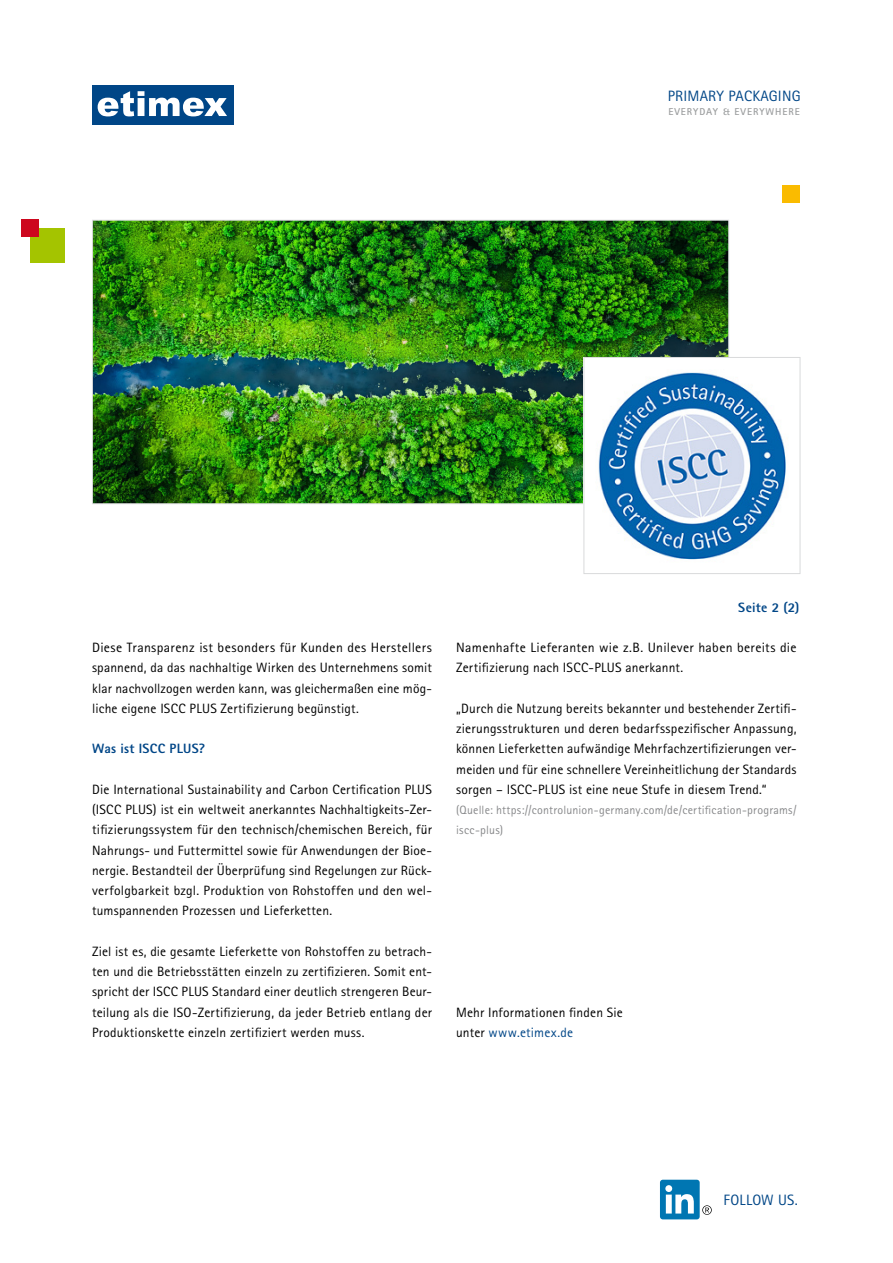
<style>
.page{position:relative;width:893px;height:1263px;background:#fff}
.page>*{position:absolute;margin:0;border:0;box-sizing:border-box;transform-origin:0 0}
.t1{font:15px "Rotis Sans Serif Std";letter-spacing:.01em;color:#004687}
.t2{font:13.5px/20.2px "Rotis Sans Serif Std";letter-spacing:.015em;color:#000;text-align:justify}
.t3{font:800 13.5px "Rotis Sans Serif Std";letter-spacing:.025em;color:#004687}
.t4{font:12px/20.2px "Rotis Sans Serif Std";letter-spacing:.015em;color:#87888a}
.t5{font:700 10.05px "Rotis Sans Serif Std";letter-spacing:.095em;color:#9c9e9f}
.s1{color:#004687}
</style>
<div class="page">
<div style="left:92px;top:85px;width:142px;height:39px;background:#004687"></div>
<svg style="left:98px;top:91px;width:129px;height:25px"></svg>
<img style="left:94px;top:222px;width:633px;height:280px">
<div style="left:30px;top:228px;width:35px;height:35px;background:#a4c400"></div>
<div style="left:21px;top:219px;width:18px;height:18px;background:#cd071e"></div>
<div style="left:782px;top:185px;width:18px;height:17px;background:#fabb00"></div>
<div style="left:660px;top:1180px;width:40px;height:39px;background:#0076b2;border-radius:3px"></div>
<svg style="left:665px;top:1185px;width:29px;height:28px"></svg>
<svg style="left:702px;top:1205px;width:10px;height:10px"></svg>
<img style="left:585px;top:359px;width:201px;height:201px">
<div style="left:583px;top:357px;width:217px;height:217px;border:1px solid #d9dadb"></div>
<p class="t1" style="left:668px;top:87px;width:134px">PRIMARY PACKAGING</p>
<p class="t5" style="left:668px;top:105px;width:133px">EVERYDAY &amp; EVERYWHERE</p>
<p class="t2" style="left:92px;top:637px;width:341px">Diese Transparenz ist besonders für Kunden des Herstellers spannend, da das nachhaltige Wirken des Unternehmens somit klar nachvollzogen werden kann, was gleichermaßen eine mög&shy;liche eigene ISCC PLUS Zertifizierung begünstigt.</p>
<p class="t3" style="left:92px;top:740px;width:115px">Was ist ISCC PLUS?</p>
<p class="t2" style="left:92px;top:779px;width:341px">Die International Sustainability and Carbon Certification PLUS (ISCC PLUS) ist ein weltweit anerkanntes Nachhaltigkeits-Zer&shy;tifizierungssystem für den technisch/chemischen Bereich, für Nahrungs- und Futtermittel sowie für Anwendungen der Bioe&shy;nergie. Bestandteil der Überprüfung sind Regelungen zur Rück&shy;verfolgbarkeit bzgl. Produktion von Rohstoffen und den wel&shy;tumspannenden Prozessen und Lieferketten.</p>
<p class="t2" style="left:92px;top:941px;width:341px">Ziel ist es, die gesamte Lieferkette von Rohstoffen zu betrach&shy;ten und die Betriebsstätten einzeln zu zertifizieren. Somit ent&shy;spricht der ISCC PLUS Standard einer deutlich strengeren Beur&shy;teilung als die ISO-Zertifizierung, da jeder Betrieb entlang der Produktionskette einzeln zertifiziert werden muss.</p>
<p class="t3" style="left:738px;top:598px;width:63px">Seite 2 (2)</p>
<p class="t2" style="left:456px;top:637px;width:342px">Namenhafte Lieferanten wie z.B. Unilever haben bereits die<br>Zertifizierung nach ISCC-PLUS anerkannt.</p>
<p class="t2" style="left:456px;top:698px;width:342px">„Durch die Nutzung bereits bekannter und bestehender Zertifi&shy;zierungsstrukturen und deren bedarfsspezifischer Anpassung, können Lieferketten aufwändige Mehrfachzertifizierungen ver&shy;meiden und für eine schnellere Vereinheitlichung der Standards sorgen – ISCC-PLUS ist eine neue Stufe in diesem Trend.“</p>
<p class="t4" style="left:456px;top:800px;width:342px">(Quelle: https://controlunion-germany.com/de/certification-programs/ iscc-plus)</p>
<p class="t2" style="left:456px;top:1002px;width:168px">Mehr Informationen finden Sie unter <span class="s1">www.etimex.de</span></p>
<p class="t1" style="left:723px;top:1191px;width:76px">FOLLOW US.</p>
</div>
